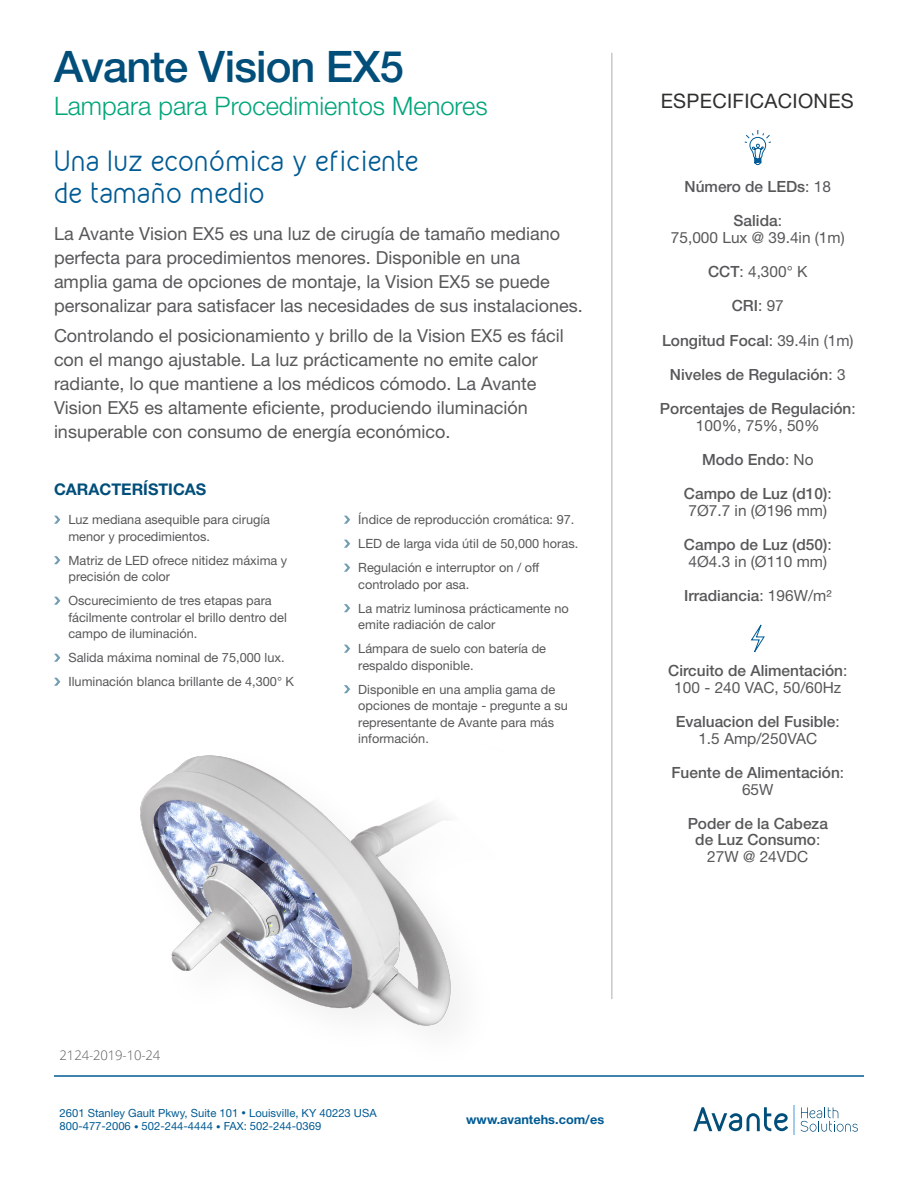
<style>
.page{position:relative;width:918px;height:1188px;background:#fff}
.page>*{position:absolute;margin:0;border:0;box-sizing:border-box;transform-origin:0 0}
.t1{font:500 43.5px "Helvetica Neue LT Std";letter-spacing:-.02em;color:#004e79}
.t2{font:25.5px/32.1px "Kirvy";color:#005b94}
.t3{font:300 25.5px "Helvetica Neue LT Std";color:#00a57a}
.t4{font:19.95px "Helvetica Neue LT Std";letter-spacing:.015em;color:#2f2f2e}
.t5{font:18px/24px "Helvetica Neue LT Std";color:#58585a}
.t6{font:700 16.05px "Helvetica Neue LT Std";color:#004e79}
.t7{font:500 15.45px/16.5px "Helvetica Neue LT Std";color:#58585a;text-align:center}
.t8{font:15.45px/16.5px "Helvetica Neue LT Std";color:#58585a}
.t9{font:300 13.2px "Open Sans";letter-spacing:-.01em;color:#58585a}
.t10{font:12.75px/16.5px "Helvetica Neue LT Std";color:#58585a}
.t11{font:700 12.75px "Helvetica Neue LT Std";color:#005b94}
.t12{font:11.25px/13.5px "Helvetica Neue LT Std";color:#005b94}
.s1{font-weight:400}
.s2{font-weight:500}
.s3{font-size:9px}
</style>
<div class="page">
<hr style="left:54px;top:1075px;width:810px;height:2px;background:#005b94">
<svg style="left:801px;top:1107px;width:57px;height:25px"></svg>
<hr style="left:793px;top:1105px;width:2px;height:29px;background:#98c7e9">
<svg style="left:693px;top:1107px;width:95px;height:24px"></svg>
<hr style="left:612px;top:53px;width:1px;height:946px;background:#58585a">
<svg style="left:750px;top:624px;width:15px;height:28px"></svg>
<svg style="left:744px;top:130px;width:27px;height:36px"></svg>
<svg style="left:344px;top:516px;width:6px;height:8px"></svg>
<svg style="left:54px;top:516px;width:6px;height:8px"></svg>
<svg style="left:54px;top:654px;width:6px;height:8px"></svg>
<svg style="left:54px;top:556px;width:6px;height:8px"></svg>
<svg style="left:54px;top:597px;width:6px;height:8px"></svg>
<svg style="left:344px;top:604px;width:6px;height:8px"></svg>
<svg style="left:344px;top:645px;width:6px;height:8px"></svg>
<svg style="left:344px;top:685px;width:6px;height:8px"></svg>
<svg style="left:54px;top:678px;width:6px;height:8px"></svg>
<svg style="left:344px;top:540px;width:6px;height:8px"></svg>
<svg style="left:344px;top:564px;width:6px;height:8px"></svg>
<img style="left:140px;top:755px;width:315px;height:272px">
<svg style="left:323px;top:755px;width:132px;height:191px"></svg>
<h1 class="t1" style="left:54px;top:41px;width:352px">Avante Vision EX5</h1>
<h2 class="t3" style="left:54px;top:90px;width:435px">Lampara para Procedimientos Menores</h2>
<h2 class="t2" style="left:54px;top:144px;width:367px">Una luz económica y eficiente de tamaño medio</h2>
<p class="t5" style="left:54px;top:221px;width:530px">La Avante Vision EX5 es una luz de cirugía de tamaño mediano perfecta para procedimientos menores. Disponible en una<br>amplia gama de opciones de montaje, la Vision EX5 se puede personalizar para satisfacer las necesidades de sus instalaciones.</p>
<p class="t5" style="left:54px;top:323px;width:511px">Controlando el posicionamiento y brillo de la Vision EX5 es fácil con el mango ajustable. La luz prácticamente no emite calor radiante, lo que mantiene a los médicos cómodo. La Avante Vision EX5 es altamente eficiente, produciendo iluminación insuperable con consumo de energía económico.</p>
<p class="t6" style="left:54px;top:479px;width:154px">CARACTERÍSTICAS</p>
<p class="t10" style="left:68px;top:511px;width:203px">Luz mediana asequible para cirugía menor y procedimientos.</p>
<p class="t10" style="left:68px;top:552px;width:220px">Matriz de LED ofrece nitidez máxima y precisión de color</p>
<p class="t10" style="left:68px;top:592px;width:220px">Oscurecimiento de tres etapas para fácilmente controlar el brillo dentro del campo de iluminación.</p>
<p class="t10" style="left:68px;top:646px;width:227px;line-height:24px">Salida máxima nominal de 75,000 lux.<br>Iluminación blanca brillante de 4,300° K</p>
<p class="t10" style="left:358px;top:508px;width:222px;line-height:24px">Índice de reproducción cromática: 97.<br>LED de larga vida útil de 50,000 horas.<br>Regulación e interruptor on / off</p>
<p class="t10" style="left:358px;top:572px;width:212px;line-height:24px">controlado por asa.<br>La matriz luminosa prácticamente no</p>
<p class="t10" style="left:358px;top:612px;width:189px;line-height:24px">emite radiación de calor<br>Lámpara de suelo con batería de</p>
<p class="t10" style="left:358px;top:653px;width:198px;line-height:24px">respaldo disponible.<br>Disponible en una amplia gama de</p>
<p class="t10" style="left:358px;top:697px;width:211px">opciones de montaje - pregunte a su representante de Avante para más información.</p>
<h3 class="t4" style="left:661px;top:89px;width:195px">ESPECIFICACIONES</h3>
<p class="t7" style="left:685px;top:178px;width:148px">Número de LEDs<span class="s1">: 18</span></p>
<p class="t8" style="left:671px;top:212px;width:175px;text-align:center"><span class="s2">Salida</span>:<br>75,000 Lux @ 39.4in (1m)</p>
<p class="t8" style="left:708px;top:263px;width:101px"><span class="s2">CCT</span>: 4,300° K</p>
<p class="t7" style="left:732px;top:297px;width:54px">CRI<span class="s1">: 97</span></p>
<p class="t7" style="left:662px;top:332px;width:193px">Longitud Focal<span class="s1">: 39.4in (1m)</span></p>
<p class="t7" style="left:670px;top:366px;width:177px">Niveles de Regulación<span class="s1">: 3</span></p>
<p class="t7" style="left:660px;top:400px;width:197px">Porcentajes de Regulación<span class="s1">:<br>100%, 75%, 50%</span></p>
<p class="t7" style="left:702px;top:451px;width:113px">Modo Endo<span class="s1">: No</span></p>
<p class="t8" style="left:684px;top:485px;width:149px"><span class="s2">Campo de Luz (d10)</span>:<br>7Ø7.7 in (Ø196 mm)</p>
<p class="t8" style="left:684px;top:536px;width:149px"><span class="s2">Campo de Luz (d50)</span>:<br>4Ø4.3 in (Ø110 mm)</p>
<p class="t7" style="left:684px;top:587px;width:149px">Irradiancia<span class="s1">: 196W/m²</span></p>
<p class="t7" style="left:668px;top:662px;width:181px">Circuito de Alimentación<span class="s1">:<br>100 - 240 VAC, 50/60Hz</span></p>
<p class="t7" style="left:676px;top:713px;width:166px">Evaluacion del Fusible<span class="s1">:<br>1.5 Amp/250VAC</span></p>
<p class="t7" style="left:671px;top:764px;width:174px">Fuente de Alimentación<span class="s1">:<br>65W</span></p>
<p class="t7" style="left:688px;top:815px;width:142px">Poder de la Cabeza de Luz Consumo<span class="s1">:<br>27W @ 24VDC</span></p>
<p class="t9" style="left:60px;top:1046px;width:102px">2124-2019-10-24</p>
<p class="t12" style="left:60px;top:1106px;width:319px">2601 Stanley Gault Pkwy, Suite 101 <span class="s3">•</span> Louisville, KY 40223 USA<br>800-477-2006 <span class="s3">•</span> 502-244-4444 <span class="s3">•</span> FAX: 502-244-0369</p>
<p class="t11" style="left:466px;top:1112px;width:139px">www.avantehs.com/es</p>
</div>
